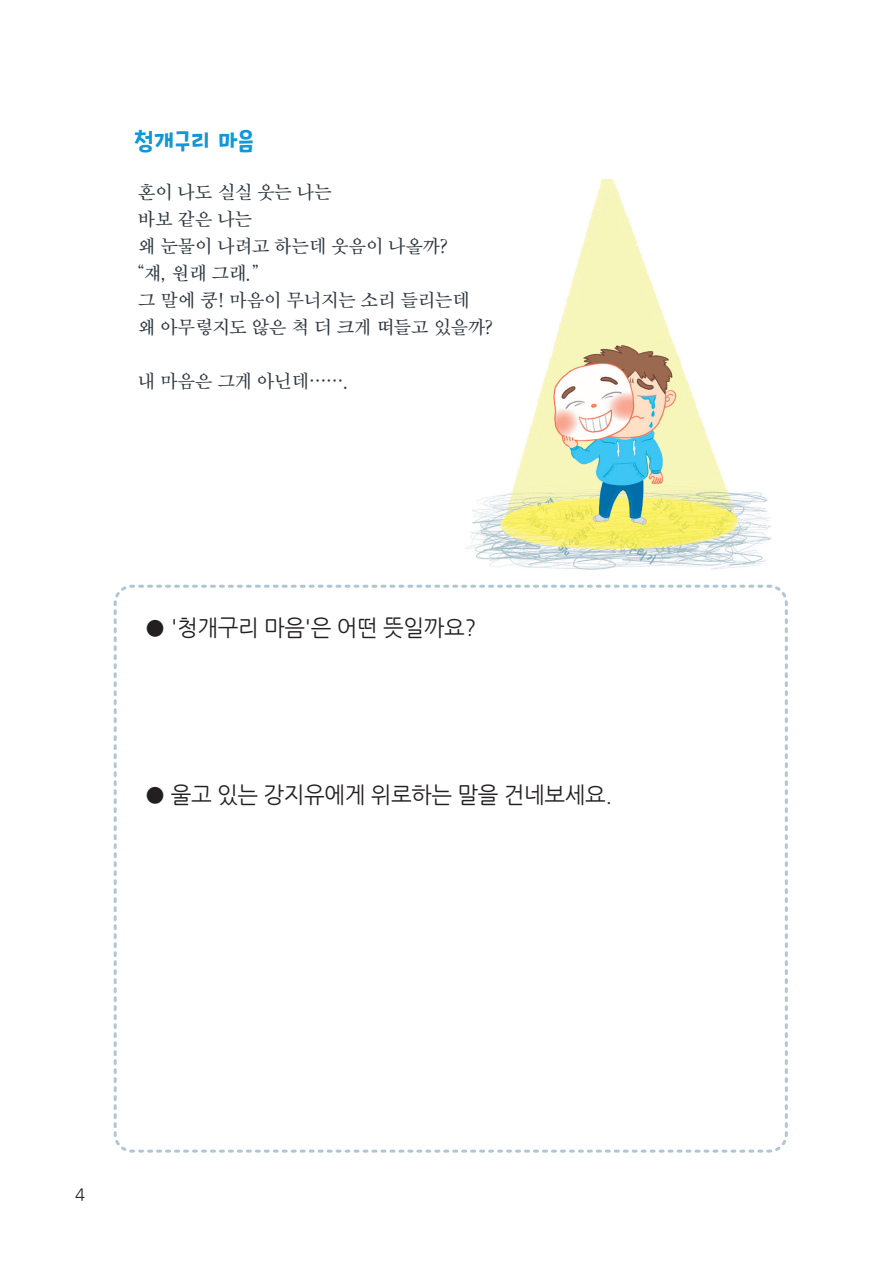
<style>
.page{position:relative;width:893px;height:1263px;background:#fff}
.page>*{position:absolute;margin:0;border:0;box-sizing:border-box;transform-origin:0 0}
.t1{font:28.5px "TTG Gumgguneunjip B";color:#1197d6}
.t2{font:22.5px "Nanum Gothic";letter-spacing:-.02em;color:#231f20}
.t3{font:19.5px/27px "SD Myeongjo b Md";color:#2e3840}
.t4{font:16.5px "Nanum Gothic";color:#231f20}
</style>
<div class="page">
<svg style="left:113px;top:584px;width:675px;height:569px"></svg>
<img style="left:466px;top:180px;width:306px;height:390px">
<h1 class="t1" style="left:134px;top:127px;width:122px">청개구리 마음</h1>
<p class="t3" style="left:138px;top:179px;width:356px">혼이 나도 실실 웃는 나는<br>바보 같은 나는<br>왜 눈물이 나려고 하는데 웃음이 나올까?<br>“쟤, 원래 그래.”<br>그 말에 쿵! 마음이 무너지는 소리 들리는데<br>왜 아무렇지도 않은 척 더 크게 떠들고 있을까?</p>
<p class="t3" style="left:138px;top:368px;width:213px">내 마음은 그게 아닌데…….</p>
<p class="t2" style="left:145px;top:617px;width:333px">● '청개구리 마음'은 어떤 뜻일까요?</p>
<p class="t2" style="left:145px;top:784px;width:469px">● 울고 있는 강지유에게 위로하는 말을 건네보세요.</p>
<p class="t4" style="left:75px;top:1186px;width:11px">4</p>
</div>
